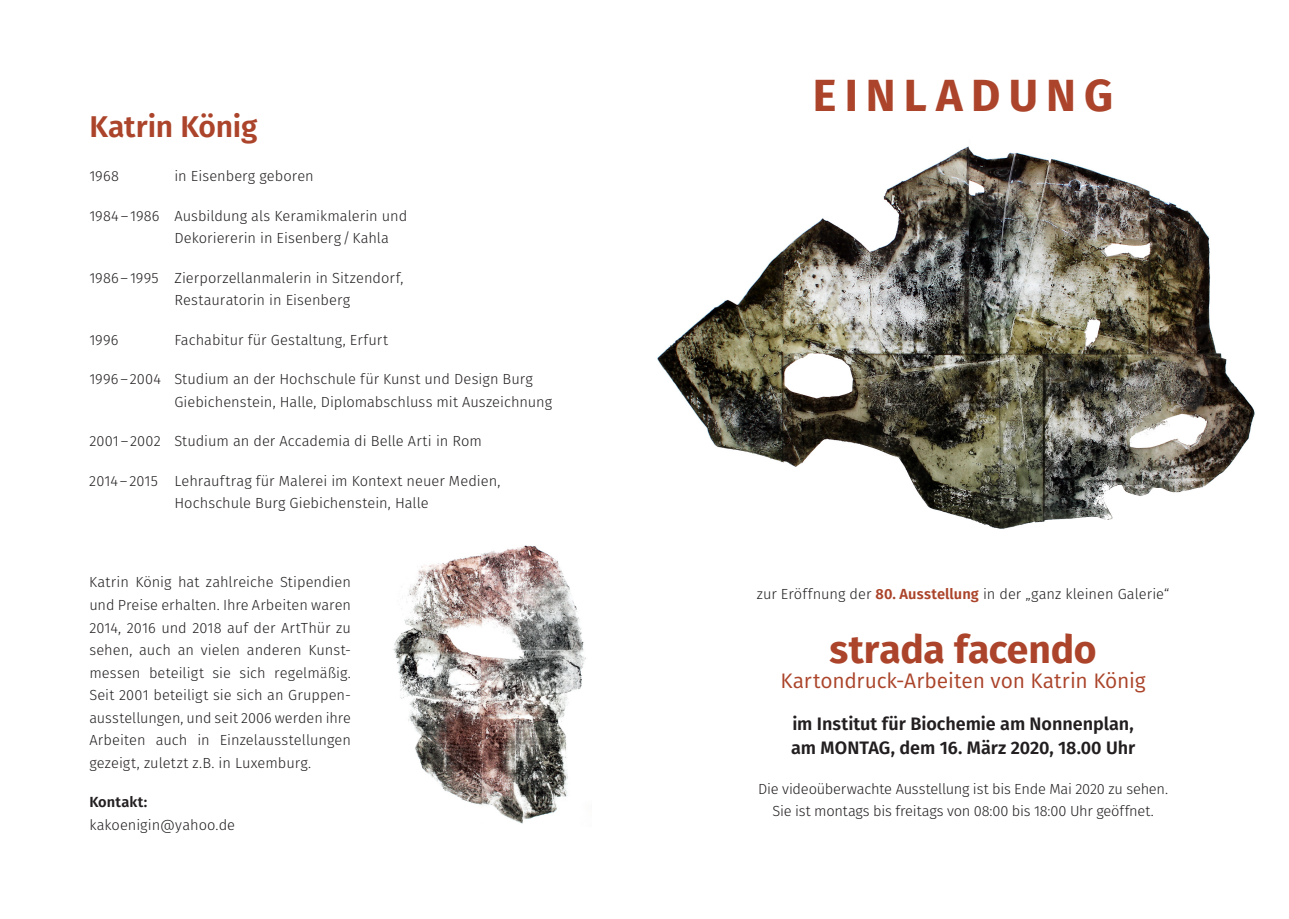
<style>
.page{position:relative;width:1289px;height:919px;background:#fff}
.page>*{position:absolute;margin:0;border:0;box-sizing:border-box;transform-origin:0 0}
.t1{font:700 45px "Fira Sans";letter-spacing:.18em;color:#ab442a}
.t2{font:700 39px "Fira Sans";letter-spacing:-.005em;color:#ab442a}
.t3{font:600 30px "Fira Sans";letter-spacing:-.005em;color:#ab442a}
.t4{font:21px "Fira Sans";letter-spacing:-.005em;color:#ab442a}
.t5{font:600 18px/24.6px "Fira Sans";color:#231f20}
.t6{font:300 14.7px/22.5px "Fira Sans";color:#231f20}
.t7{font:600 14.7px "Fira Sans";letter-spacing:.01em;color:#231f20}
.s1{font-weight:600;color:#ab442a}
</style>
<div class="page">
<img style="left:393px;top:545px;width:193px;height:279px">
<img style="left:657px;top:146px;width:598px;height:383px">
<h3 class="t3" style="left:89px;top:102px;width:170px">Katrin König</h3>
<p class="t6" style="left:89px;top:165px;width:31px">1968</p>
<p class="t6" style="left:174px;top:165px;width:141px">in Eisenberg geboren</p>
<p class="t6" style="left:174px;top:204px;width:234px;text-indent:-85px">1984–1986 Ausbildung als Keramikmalerin und<br>Dekoriererin in Eisenberg/Kahla</p>
<p class="t6" style="left:174px;top:266px;width:230px;text-indent:-85px">1986–1995 Zierporzellanmalerin in Sitzendorf,<br>Restauratorin in Eisenberg</p>
<p class="t6" style="left:89px;top:328px;width:31px">1996</p>
<p class="t6" style="left:174px;top:328px;width:215px">Fachabitur für Gestaltung, Erfurt</p>
<p class="t6" style="left:174px;top:368px;width:379px;text-indent:-85px">1996–2004 Studium an der Hochschule für Kunst und Design Burg<br>Giebichenstein, Halle, Diplomabschluss mit Auszeichnung</p>
<p class="t6" style="left:89px;top:430px;width:394px">2001–2002 Studium an der Accademia di Belle Arti in Rom</p>
<p class="t6" style="left:174px;top:469px;width:327px;text-indent:-85px">2014–2015 Lehrauftrag für Malerei im Kontext neuer Medien,<br>Hochschule Burg Giebichenstein, Halle</p>
<p class="t6" style="left:89px;top:571px;width:263px;text-align:justify">Katrin König hat zahlreiche Stipendien und Preise erhalten. Ihre Arbeiten waren 2014, 2016 und 2018 auf der ArtThür zu sehen, auch an vielen anderen Kunst&shy;messen beteiligt sie sich regelmäßig.<br>Seit 2001 beteiligt sie sich an Gruppen&shy;ausstellungen, und seit 2006 werden ihre Arbeiten auch in Einzelausstellungen gezeigt, zuletzt z.B. in Luxemburg.</p>
<p class="t7" style="left:89px;top:789px;width:60px">Kontakt:</p>
<p class="t6" style="left:89px;top:813px;width:147px">kakoenigin@yahoo.de</p>
<h1 class="t1" style="left:813px;top:58px;width:302px">EINLADUNG</h1>
<p class="t6" style="left:756px;top:582px;width:414px">zur Eröffnung der <span class="s1">80. Ausstellung</span> in der „ganz kleinen Galerie“</p>
<h2 class="t2" style="left:829px;top:616px;width:268px">strada facendo</h2>
<h3 class="t4" style="left:780px;top:665px;width:366px">Kartondruck-Arbeiten von Katrin König</h3>
<p class="t5" style="left:791px;top:710px;width:346px">im Institut für Biochemie am Nonnenplan, am MONTAG, dem 16. März 2020, 18.00 Uhr</p>
<p class="t6" style="left:758px;top:777px;width:411px;text-align:center">Die videoüberwachte Ausstellung ist bis Ende Mai 2020 zu sehen.<br>Sie ist montags bis freitags von 08:00 bis 18:00 Uhr geöffnet.</p>
</div>
